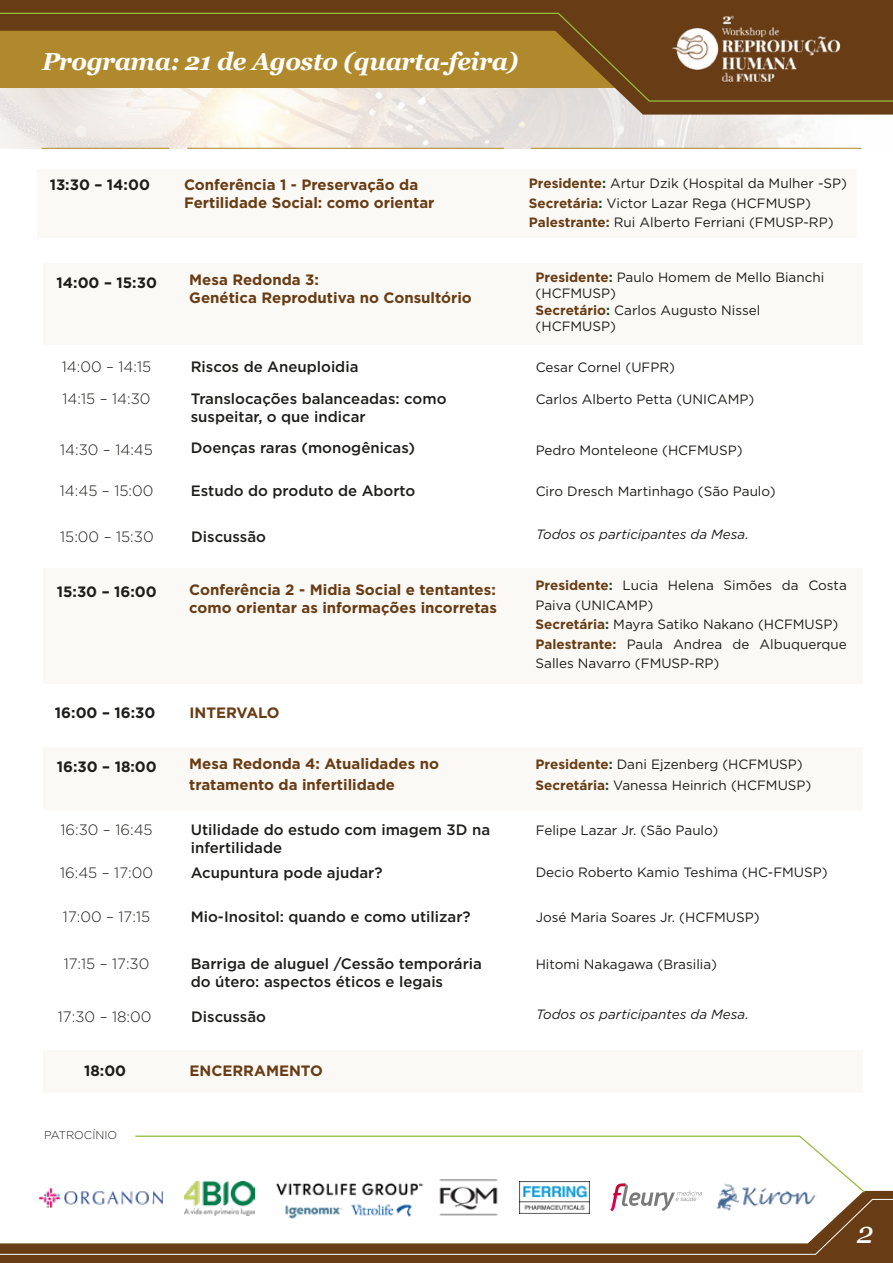
<style>
.page{position:relative;width:893px;height:1263px;background:#fff}
.page>*{position:absolute;margin:0;border:0;box-sizing:border-box;transform-origin:0 0}
.t1{font:italic 30px "Georgia";color:#fff}
.t2{font:italic 700 24.6px "Georgia";letter-spacing:-.02em;color:#fff}
.t3{font:500 15px/18px "Gotham";color:#1d1d1b}
.t4{font:700 15px/18px "Gotham";color:#683c14}
.t5{font:300 15px "Gotham";color:#1d1d1b}
.t6{font:700 15px "Gotham";color:#1d1d1b}
.t7{font:13.5px/19.5px "Gotham";color:#1d1d1b}
.t8{font:italic 13.5px "Gotham";color:#1d1d1b}
.t9{font:300 11.4px "Gotham";color:#1d1d1b}
.s1{font-weight:700;color:#683c14}
.s2{font-weight:700;color:#165126}
</style>
<div class="page">
<div style="left:38px;top:169px;width:819px;height:69px;background:#fbf9f5"></div>
<div style="left:43px;top:263px;width:819px;height:81px;background:#fbf9f5"></div>
<svg style="left:0;top:115px;width:862px;height:33px"></svg>
<svg style="left:0;top:0;width:893px;height:115px;background:#9d8066"></svg>
<svg style="left:0;top:12px;width:893px;height:90px;background:#9f7d3c"></svg>
<hr style="left:42px;top:148px;width:127px;height:1px;background:#af892b">
<hr style="left:531px;top:148px;width:330px;height:1px;background:#af892b">
<hr style="left:187px;top:148px;width:317px;height:1px;background:#af892b">
<div style="left:0;top:1191px;width:893px;height:72px;background:#683c14"></div>
<svg style="left:0;top:1198px;width:893px;height:57px"></svg>
<img style="left:664px;top:7px;width:189px;height:86px">
<div style="left:43px;top:1050px;width:819px;height:43px;background:#fbf9f5"></div>
<div style="left:43px;top:747px;width:819px;height:63px;background:#fbf9f5"></div>
<div style="left:43px;top:568px;width:819px;height:116px;background:#fbf9f5"></div>
<img style="left:37px;top:1189px;width:97px;height:19px">
<img style="left:184px;top:1211px;width:70px;height:4px">
<img style="left:519px;top:1211px;width:71px;height:3px">
<img style="left:436px;top:1211px;width:63px;height:8px">
<svg style="left:134px;top:1135px;width:732px;height:76px"></svg>
<img style="left:274px;top:1178px;width:151px;height:42px">
<img style="left:716px;top:1181px;width:101px;height:35px">
<h2 class="t2" style="left:42px;top:45px;width:478px">Programa: 21 de Agosto (quarta-feira)</h2>
<p class="t6" style="left:50px;top:174px;width:102px">13:30 – 14:00</p>
<p class="t7" style="left:529px;top:173px;width:320px"><span class="s1">Presidente</span><span class="s2">:</span> Artur Dzik (Hospital da Mulher -SP)<br><span class="s1">Secretária</span><span class="s2">:</span> Victor Lazar Rega (HCFMUSP)<br><span class="s1">Palestrante:</span> Rui Alberto Ferriani (FMUSP-RP)</p>
<p class="t4" style="left:184px;top:176px;width:252px">Conferência 1 - Preservação da<br>Fertilidade Social: como orientar</p>
<p class="t6" style="left:57px;top:272px;width:102px">14:00 – 15:30</p>
<p class="t7" style="left:536px;top:269px;width:290px;line-height:16.2px"><span class="s1">Presidente</span><span class="s2">:</span> Paulo Homem de Mello Bianchi (HCFMUSP)<br><span class="s1">Secretário</span><span class="s2">:</span> Carlos Augusto Nissel (HCFMUSP)</p>
<p class="t4" style="left:189px;top:271px;width:284px">Mesa Redonda 3:<br>Genética Reprodutiva no Consultório</p>
<p class="t5" style="left:62px;top:357px;width:91px">14:00 – 14:15</p>
<p class="t3" style="left:191px;top:357px;width:169px">Riscos de Aneuploidia</p>
<p class="t7" style="left:536px;top:357px;width:141px">Cesar Cornel (UFPR)</p>
<p class="t3" style="left:191px;top:390px;width:257px">Translocações balanceadas: como suspeitar, o que indicar</p>
<p class="t5" style="left:63px;top:389px;width:89px">14:15 – 14:30</p>
<p class="t7" style="left:536px;top:389px;width:220px">Carlos Alberto Petta (UNICAMP)</p>
<p class="t5" style="left:60px;top:440px;width:94px">14:30 – 14:45</p>
<p class="t3" style="left:191px;top:439px;width:226px">Doenças raras (monogênicas)</p>
<p class="t7" style="left:536px;top:440px;width:208px">Pedro Monteleone (HCFMUSP)</p>
<p class="t5" style="left:60px;top:481px;width:95px">14:45 – 15:00</p>
<p class="t3" style="left:191px;top:482px;width:226px">Estudo do produto de Aborto</p>
<p class="t7" style="left:536px;top:481px;width:241px">Ciro Dresch Martinhago (São Paulo)</p>
<p class="t5" style="left:60px;top:527px;width:95px">15:00 – 15:30</p>
<p class="t3" style="left:191px;top:528px;width:76px">Discussão</p>
<p class="t8" style="left:536px;top:526px;width:214px">Todos os participantes da Mesa.</p>
<p class="t6" style="left:57px;top:582px;width:102px">15:30 – 16:00</p>
<p class="t7" style="left:536px;top:576px;width:313px"><span class="s1">Presidente</span><span class="s2">:</span> Lucia Helena Simões da Costa Paiva (UNICAMP)<br><span class="s1">Secretária</span><span class="s2">:</span> Mayra Satiko Nakano (HCFMUSP)<br><span class="s1">Palestrante:</span> Paula Andrea de Albuquerque Salles Navarro (FMUSP-RP)</p>
<p class="t4" style="left:189px;top:580px;width:309px">Conferência 2 - Midia Social e tentantes: como orientar as informações incorretas</p>
<p class="t6" style="left:55px;top:702px;width:102px">16:00 – 16:30</p>
<p class="t4" style="left:189px;top:703px;width:92px">INTERVALO</p>
<p class="t4" style="left:189px;top:753px;width:251px;line-height:21px">Mesa Redonda 4: Atualidades no tratamento da infertilidade</p>
<p class="t6" style="left:57px;top:756px;width:102px">16:30 – 18:00</p>
<p class="t7" style="left:536px;top:754px;width:277px;line-height:21px"><span class="s1">Presidente</span><span class="s2">:</span> Dani Ejzenberg (HCFMUSP)<br><span class="s1">Secretária</span><span class="s2">:</span> Vanessa Heinrich (HCFMUSP)</p>
<p class="t3" style="left:191px;top:820px;width:301px">Utilidade do estudo com imagem 3D na infertilidade</p>
<p class="t5" style="left:60px;top:820px;width:94px">16:30 – 16:45</p>
<p class="t7" style="left:536px;top:820px;width:184px">Felipe Lazar Jr. (São Paulo)</p>
<p class="t5" style="left:60px;top:863px;width:94px">16:45 – 17:00</p>
<p class="t3" style="left:191px;top:863px;width:193px">Acupuntura pode ajudar?</p>
<p class="t7" style="left:536px;top:862px;width:294px">Decio Roberto Kamio Teshima (HC-FMUSP)</p>
<p class="t5" style="left:63px;top:907px;width:89px">17:00 – 17:15</p>
<p class="t3" style="left:191px;top:908px;width:281px">Mio-Inositol: quando e como utilizar?</p>
<p class="t7" style="left:536px;top:907px;width:225px">José Maria Soares Jr. (HCFMUSP)</p>
<p class="t3" style="left:191px;top:955px;width:293px">Barriga de aluguel /Cessão temporária do útero: aspectos éticos e legais</p>
<p class="t5" style="left:64px;top:954px;width:87px">17:15 – 17:30</p>
<p class="t7" style="left:536px;top:954px;width:183px">Hitomi Nakagawa (Brasilia)</p>
<p class="t5" style="left:58px;top:1007px;width:95px">17:30 – 18:00</p>
<p class="t3" style="left:191px;top:1008px;width:76px">Discussão</p>
<p class="t8" style="left:536px;top:1006px;width:214px">Todos os participantes da Mesa.</p>
<p class="t6" style="left:84px;top:1061px;width:44px">18:00</p>
<p class="t4" style="left:189px;top:1062px;width:135px">ENCERRAMENTO</p>
<p class="t9" style="left:44px;top:1128px;width:75px">PATROCÍNIO</p>
<h1 class="t1" style="left:857px;top:1214px;width:18px">2</h1>
</div>
